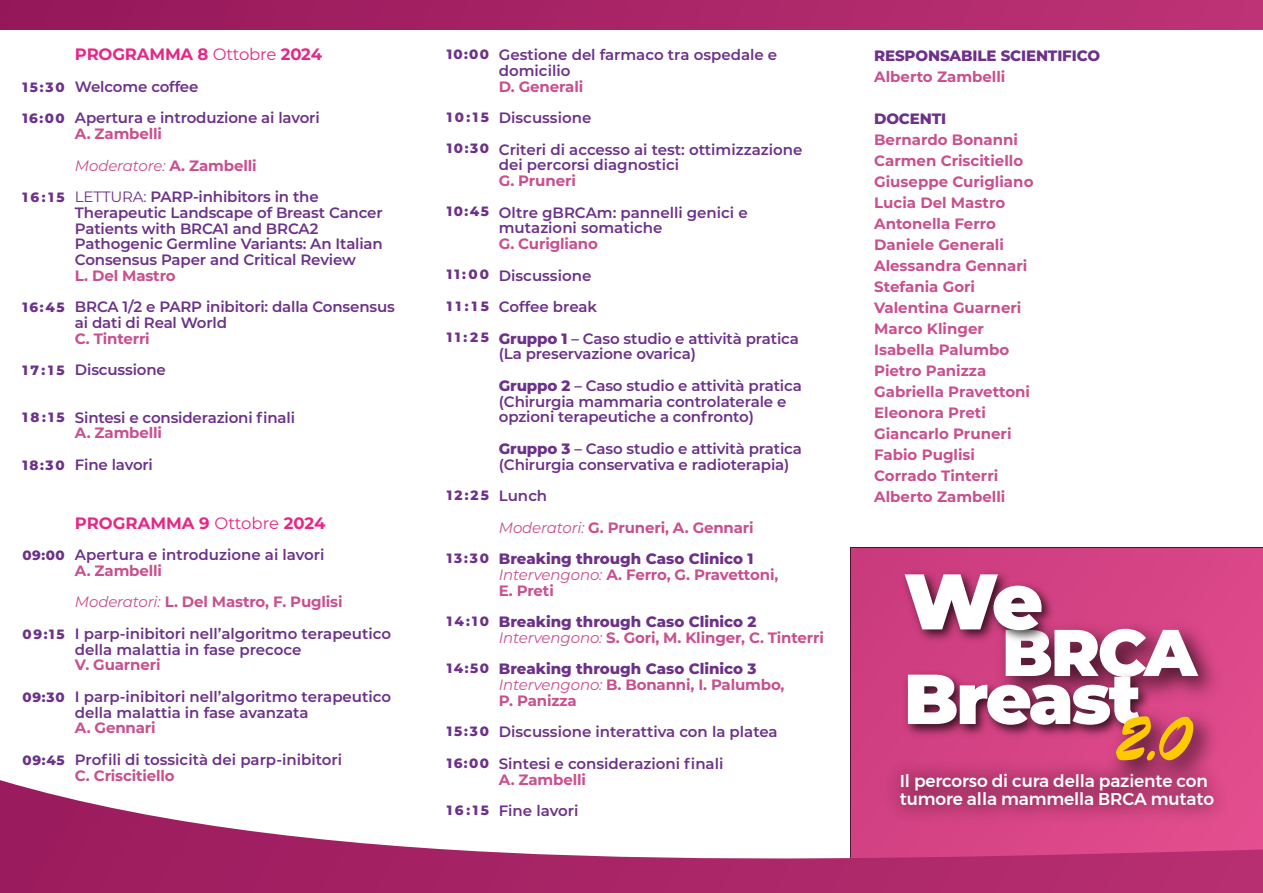
<style>
.page{position:relative;width:1263px;height:893px;background:#fff}
.page>*{position:absolute;margin:0;border:0;box-sizing:border-box;transform-origin:0 0}
.t1{font:900 78.6px "Montserrat";color:#fff}
.t2{font:900 70.65px "Montserrat";letter-spacing:-.03em;color:#fff}
.t3{font:900 65.85px "Montserrat";color:#fff}
.t4{font:500 17.1px/18px "Montserrat";letter-spacing:-.005em;color:#fff}
.t5{font:700 16.5px "Montserrat";letter-spacing:-.01em;color:#e72787}
.t6{font:600 15px/15.8px "Montserrat";letter-spacing:-.01em;color:#6c3189}
.t7{font:700 15px/21px "Montserrat";color:#c94f8e}
.t8{font:800 15px/31.5px "Montserrat";color:#6c3189}
.t9{font:700 15px/15.8px "Montserrat";letter-spacing:-.02em;color:#c94f8e}
.t10{font:800 13.5px "Montserrat";letter-spacing:.135em;color:#6c3189}
.s1{font-weight:400}
.s2{font-weight:400;font-style:italic}
.s3{font-weight:400;color:#6c3189}
.s4{font-weight:600;color:#6c3189}
.s5{font-weight:700;color:#c94f8e}
.s6{font-weight:400;font-style:italic;color:#c94f8e}
.s7{font-weight:800}
.s8{font-weight:600}
.s9{font-weight:800;color:#6c3189}
</style>
<div class="page">
<svg style="left:851px;top:548px;width:412px;height:232px;background:#d34183"></svg>
<img style="left:874px;top:747px;width:370px;height:33px">
<img style="left:1060px;top:559px;width:173px;height:169px">
<img style="left:895px;top:554px;width:165px;height:101px">
<img style="left:895px;top:655px;width:264px;height:105px">
<img style="left:1099px;top:699px;width:129px;height:81px">
<svg style="left:1116px;top:716px;width:77px;height:44px;background:#cc7836"></svg>
<svg style="left:0;top:780px;width:1263px;height:113px"></svg>
<div style="left:0;top:0;width:1263px;height:30px;background:linear-gradient(to right,#94175a,#be3374)"></div>
<p class="t10" style="left:22px;top:77px;width:44px">15:30</p>
<p class="t10" style="left:22px;top:108px;width:44px">16:00</p>
<p class="t10" style="left:22px;top:187px;width:44px">16:15</p>
<p class="t10" style="left:22px;top:297px;width:44px">16:45</p>
<p class="t10" style="left:22px;top:360px;width:44px">17:15</p>
<p class="t10" style="left:22px;top:408px;width:44px">18:15</p>
<p class="t10" style="left:22px;top:455px;width:44px">18:30</p>
<p class="t5" style="left:75px;top:43px;width:249px">PROGRAMMA 8 <span class="s1">Ottobre</span> 2024</p>
<p class="t6" style="left:75px;top:70px;width:246px;line-height:31.5px">Welcome coffee<br>Apertura e introduzione ai lavori</p>
<p class="t7" style="left:75px;top:117px;width:245px;line-height:31.5px">A. Zambelli<br><span class="s2">Moderatore:</span> A. Zambelli<br><span class="s3">LETTURA:</span> <span class="s4">PARP-inhibitors in the</span></p>
<p class="t6" style="left:75px;top:204px;width:309px">Therapeutic Landscape of Breast Cancer Patients with BRCA1 and BRCA2<br>Pathogenic Germline Variants: An Italian Consensus Paper and Critical Review</p>
<p class="t7" style="left:75px;top:264px;width:102px">L. Del Mastro</p>
<p class="t6" style="left:75px;top:298px;width:321px">BRCA 1/2 e PARP inibitori: dalla Consensus ai dati di Real World</p>
<p class="t7" style="left:75px;top:327px;width:76px">C. Tinterri</p>
<p class="t6" style="left:75px;top:361px;width:93px">Discussione</p>
<p class="t6" style="left:75px;top:409px;width:222px">Sintesi e considerazioni finali</p>
<p class="t7" style="left:75px;top:422px;width:89px">A. Zambelli</p>
<p class="t6" style="left:75px;top:456px;width:80px">Fine lavori</p>
<p class="t10" style="left:22px;top:546px;width:44px">09:00</p>
<p class="t10" style="left:22px;top:624px;width:44px">09:15</p>
<p class="t10" style="left:22px;top:687px;width:44px">09:30</p>
<p class="t10" style="left:22px;top:750px;width:44px">09:45</p>
<p class="t5" style="left:75px;top:511px;width:252px">PROGRAMMA 9 <span class="s1">Ottobre</span> 2024</p>
<p class="t6" style="left:75px;top:546px;width:251px">Apertura e introduzione ai lavori</p>
<p class="t6" style="left:75px;top:554px;width:318px;line-height:31.5px"><span class="s5">A. Zambelli<br></span><span class="s6">Moderatori:</span> <span class="s5">L. Del Mastro, F. Puglisi<br></span>I parp-inibitori nell’algoritmo terapeutico</p>
<p class="t6" style="left:75px;top:641px;width:228px">della malattia in fase precoce</p>
<p class="t7" style="left:75px;top:654px;width:87px">V. Guarneri</p>
<p class="t6" style="left:75px;top:688px;width:318px">I parp-inibitori nell’algoritmo terapeutico della malattia in fase avanzata</p>
<p class="t7" style="left:75px;top:717px;width:82px">A. Gennari</p>
<p class="t6" style="left:75px;top:751px;width:269px">Profili di tossicità dei parp-inibitori</p>
<p class="t7" style="left:75px;top:764px;width:101px">C. Criscitiello</p>
<p class="t10" style="left:447px;top:44px;width:44px">10:00</p>
<p class="t10" style="left:447px;top:107px;width:44px">10:15</p>
<p class="t10" style="left:447px;top:139px;width:44px">10:30</p>
<p class="t10" style="left:447px;top:202px;width:44px">10:45</p>
<p class="t10" style="left:447px;top:265px;width:44px">11:00</p>
<p class="t10" style="left:447px;top:296px;width:44px">11:15</p>
<p class="t10" style="left:447px;top:328px;width:44px">11:25</p>
<p class="t10" style="left:447px;top:485px;width:44px">12:25</p>
<p class="t10" style="left:447px;top:548px;width:44px">13:30</p>
<p class="t10" style="left:447px;top:611px;width:44px">14:10</p>
<p class="t10" style="left:447px;top:659px;width:44px">14:50</p>
<p class="t10" style="left:447px;top:722px;width:44px">15:30</p>
<p class="t10" style="left:447px;top:753px;width:44px">16:00</p>
<p class="t10" style="left:447px;top:800px;width:44px">16:15</p>
<p class="t6" style="left:499px;top:46px;width:280px">Gestione del farmaco tra ospedale e domicilio</p>
<p class="t7" style="left:499px;top:75px;width:86px">D. Generali</p>
<p class="t6" style="left:499px;top:101px;width:305px;line-height:31.5px">Discussione<br>Criteri di accesso ai test: ottimizzazione</p>
<p class="t6" style="left:499px;top:156px;width:182px">dei percorsi diagnostici</p>
<p class="t7" style="left:499px;top:169px;width:78px">G. Pruneri</p>
<p class="t6" style="left:499px;top:204px;width:250px">Oltre gBRCAm: pannelli genici e mutazioni somatiche</p>
<p class="t7" style="left:499px;top:232px;width:101px">G. Curigliano</p>
<p class="t6" style="left:499px;top:259px;width:301px;line-height:31.5px">Discussione<br>Coffee break<br><span class="s7">Gruppo 1</span> – Caso studio e attività pratica</p>
<p class="t6" style="left:499px;top:338px;width:304px;line-height:31.5px">(La preservazione ovarica)<br><span class="s7">Gruppo 2</span> – Caso studio e attività pratica</p>
<p class="t6" style="left:499px;top:393px;width:289px">(Chirurgia mammaria controlaterale e opzioni terapeutiche a confronto)</p>
<p class="t6" style="left:499px;top:440px;width:304px"><span class="s7">Gruppo 3</span> – Caso studio e attività pratica (Chirurgia conservativa e radioterapia)</p>
<p class="t8" style="left:499px;top:479px;width:256px"><span class="s8">Lunch<br></span><span class="s6">Moderatori:</span> <span class="s5">G. Pruneri, A. Gennari<br></span>Breaking through Caso Clinico 1</p>
<p class="t9" style="left:499px;top:566px;width:281px"><span class="s2">Intervengono:</span> A. Ferro, G. Pravettoni,<br>E. Preti</p>
<p class="t8" style="left:499px;top:613px;width:327px;line-height:15.8px">Breaking through Caso Clinico 2<br><span class="s6">Intervengono:</span> <span class="s5">S. Gori, M. Klinger, C. Tinterri</span></p>
<p class="t7" style="left:499px;top:660px;width:287px;line-height:15.8px"><span class="s9">Breaking through Caso Clinico 3<br></span><span class="s2">Intervengono:</span> B. Bonanni, I. Palumbo,<br>P. Panizza</p>
<p class="t6" style="left:499px;top:716px;width:280px;line-height:31.5px">Discussione interattiva con la platea<br>Sintesi e considerazioni finali</p>
<p class="t7" style="left:499px;top:768px;width:89px">A. Zambelli</p>
<p class="t6" style="left:499px;top:802px;width:81px">Fine lavori</p>
<p class="t8" style="left:874px;top:39px;width:227px">RESPONSABILE SCIENTIFICO</p>
<p class="t7" style="left:874px;top:65px;width:133px">Alberto Zambelli</p>
<p class="t8" style="left:874px;top:102px;width:74px">DOCENTI</p>
<p class="t7" style="left:874px;top:128px;width:161px">Bernardo Bonanni<br>Carmen Criscitiello<br>Giuseppe Curigliano<br>Lucia Del Mastro<br>Antonella Ferro<br>Daniele Generali<br>Alessandra Gennari<br>Stefania Gori<br>Valentina Guarneri<br>Marco Klinger<br>Isabella Palumbo<br>Pietro Panizza<br>Gabriella Pravettoni<br>Eleonora Preti<br>Giancarlo Pruneri<br>Fabio Puglisi<br>Corrado Tinterri<br>Alberto Zambelli</p>
<h1 class="t1" style="left:904px;top:542px;width:141px">We</h1>
<h3 class="t3" style="left:1002px;top:603px;width:197px">BRCA</h3>
<h2 class="t2" style="left:904px;top:646px;width:239px">Breast</h2>
<p class="t4" style="left:900px;top:772px;width:316px">Il percorso di cura della paziente con tumore alla mammella BRCA mutato</p>
</div>
